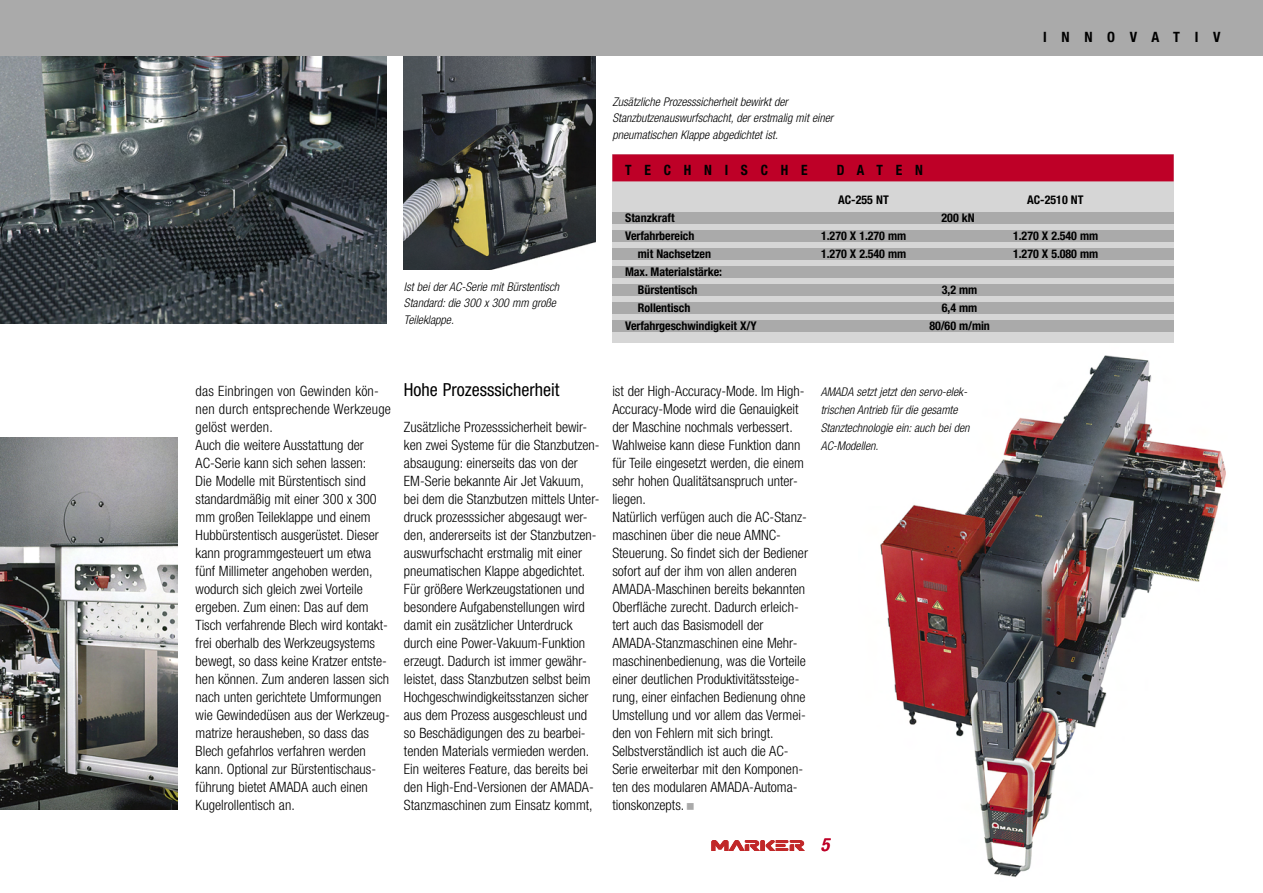
<style>
.page{position:relative;width:1263px;height:893px;background:#fff}
.page>*{position:absolute;margin:0;border:0;box-sizing:border-box;transform-origin:0 0}
.t1{font:condensed 18px "Helvetica Neue";color:#000}
.t2{font:italic 500 condensed 18px "Helvetica Neue";color:#be0027}
.t3{font:300 condensed 14.25px/18px "Helvetica Neue";color:#000}
.t4{font:700 condensed 14.25px "Helvetica Neue";letter-spacing:.945em;color:#000;scale:.95 1}
.t5{font:700 condensed 14.25px "Helvetica Neue";letter-spacing:1.03em;color:#000}
.t6{font:italic 300 condensed 12px/16.5px "Helvetica Neue";color:#000}
.t7{font:700 condensed 12px/18px "Helvetica Neue";letter-spacing:-.005em;color:#000}
</style>
<div class="page">
<img style="left:0;top:55px;width:387px;height:269px">
<img style="left:404px;top:55px;width:191px;height:215px">
<svg style="left:712px;top:840px;width:92px;height:11px"></svg>
<div style="left:0;top:0;width:1263px;height:55px;background:#aaa"></div>
<img style="left:0;top:438px;width:177px;height:372px">
<img style="left:880px;top:355px;width:346px;height:522px">
<div style="left:612px;top:154px;width:562px;height:189px;background:#d6d6d6"></div>
<div style="left:612px;top:302px;width:562px;height:12px;background:#aaa"></div>
<div style="left:612px;top:320px;width:562px;height:11px;background:#aaa"></div>
<div style="left:612px;top:212px;width:562px;height:12px;background:#aaa"></div>
<div style="left:612px;top:230px;width:562px;height:12px;background:#aaa"></div>
<div style="left:612px;top:248px;width:562px;height:12px;background:#aaa"></div>
<div style="left:612px;top:154px;width:562px;height:27px;background:#be0027"></div>
<div style="left:612px;top:266px;width:562px;height:12px;background:#aaa"></div>
<div style="left:612px;top:284px;width:562px;height:12px;background:#aaa"></div>
<p class="t5" style="left:1043px;top:28px;width:179px">INNOVATIV</p>
<p class="t6" style="left:404px;top:278px;width:157px">Ist bei der AC-Serie mit Bürstentisch<br>Standard: die 300 x 300 mm große<br>Teileklappe.</p>
<p class="t6" style="left:612px;top:93px;width:222px">Zusätzliche Prozesssicherheit bewirkt der<br>Stanzbutzenauswurfschacht, der erstmalig mit einer pneumatischen Klappe abgedichtet ist.</p>
<p class="t4" style="left:625px;top:161px;width:194px">TECHNISCHE</p>
<p class="t4" style="left:837px;top:161px;width:92px">DATEN</p>
<p class="t7" style="left:838px;top:191px;width:52px">AC-255 NT</p>
<p class="t7" style="left:1027px;top:191px;width:58px">AC-2510 NT</p>
<p class="t7" style="left:625px;top:209px;width:51px">Stanzkraft</p>
<p class="t7" style="left:941px;top:209px;width:35px">200 kN</p>
<p class="t7" style="left:625px;top:227px;width:71px">Verfahrbereich</p>
<p class="t7" style="left:821px;top:227px;width:87px">1.270 X 1.270 mm</p>
<p class="t7" style="left:1013px;top:227px;width:87px">1.270 X 2.540 mm</p>
<p class="t7" style="left:638px;top:245px;width:75px">mit Nachsetzen</p>
<p class="t7" style="left:821px;top:245px;width:87px">1.270 X 2.540 mm</p>
<p class="t7" style="left:1013px;top:245px;width:87px">1.270 X 5.080 mm</p>
<p class="t7" style="left:638px;top:263px;width:86px;text-indent:-13px">Max. Materialstärke:<br>Bürstentisch</p>
<p class="t7" style="left:942px;top:281px;width:37px">3,2 mm</p>
<p class="t7" style="left:638px;top:299px;width:54px">Rollentisch</p>
<p class="t7" style="left:942px;top:299px;width:37px">6,4 mm</p>
<p class="t7" style="left:625px;top:317px;width:133px">Verfahrgeschwindigkeit X/Y</p>
<p class="t7" style="left:929px;top:317px;width:62px">80/60 m/min</p>
<p class="t3" style="left:196px;top:382px;width:197px">das Einbringen von Gewinden kön&shy;nen durch entsprechende Werkzeuge gelöst werden.<br>Auch die weitere Ausstattung der AC-Serie kann sich sehen lassen:<br>Die Modelle mit Bürstentisch sind standardmäßig mit einer 300 x 300 mm großen Teileklappe und einem Hubbürstentisch ausgerüstet. Dieser kann programmgesteuert um etwa fünf Millimeter angehoben werden, wodurch sich gleich zwei Vorteile ergeben. Zum einen: Das auf dem Tisch verfahrende Blech wird kontakt&shy;frei oberhalb des Werkzeugsystems bewegt, so dass keine Kratzer entste&shy;hen können. Zum anderen lassen sich nach unten gerichtete Umformungen wie Gewindedüsen aus der Werkzeug&shy;matrize herausheben, so dass das Blech gefahrlos verfahren werden kann. Optional zur Bürstentischaus&shy;führung bietet AMADA auch einen Kugelrollentisch an.</p>
<p class="t1" style="left:404px;top:379px;width:157px">Hohe Prozesssicherheit</p>
<p class="t3" style="left:404px;top:418px;width:197px">Zusätzliche Prozesssicherheit bewir&shy;ken zwei Systeme für die Stanzbutzen&shy;absaugung: einerseits das von der EM-Serie bekannte Air Jet Vakuum, bei dem die Stanzbutzen mittels Unter&shy;druck prozesssicher abgesaugt wer&shy;den, andererseits ist der Stanzbutzen&shy;auswurfschacht erstmalig mit einer pneumatischen Klappe abgedichtet.<br>Für größere Werkzeugstationen und besondere Aufgabenstellungen wird damit ein zusätzlicher Unterdruck durch eine Power-Vakuum-Funktion erzeugt. Dadurch ist immer gewähr&shy;leistet, dass Stanzbutzen selbst beim Hochgeschwindigkeitsstanzen sicher aus dem Prozess ausgeschleust und so Beschädigungen des zu bearbei&shy;tenden Materials vermieden werden.<br>Ein weiteres Feature, das bereits bei den High-End-Versionen der AMADA-Stanzmaschinen zum Einsatz kommt,</p>
<p class="t3" style="left:612px;top:382px;width:197px">ist der High-Accuracy-Mode. Im High-Accuracy-Mode wird die Genauigkeit der Maschine nochmals verbessert.<br>Wahlweise kann diese Funktion dann für Teile eingesetzt werden, die einem sehr hohen Qualitätsanspruch unter&shy;liegen.<br>Natürlich verfügen auch die AC-Stanz&shy;maschinen über die neue AMNC-Steuerung. So findet sich der Bediener sofort auf der ihm von allen anderen AMADA-Maschinen bereits bekannten Oberfläche zurecht. Dadurch erleich&shy;tert auch das Basismodell der AMADA-Stanzmaschinen eine Mehr&shy;maschinenbedienung, was die Vorteile einer deutlichen Produktivitätssteige&shy;rung, einer einfachen Bedienung ohne Umstellung und vor allem das Vermei&shy;den von Fehlern mit sich bringt.<br>Selbstverständlich ist auch die AC-Serie erweiterbar mit den Komponen&shy;ten des modularen AMADA-Automa&shy;tionskonzepts.</p>
<p class="t6" style="left:821px;top:383px;width:150px;line-height:18px">AMADA setzt jetzt den servo-elek&shy;trischen Antrieb für die gesamte<br>Stanztechnologie ein: auch bei den<br>AC-Modellen.</p>
<p class="t2" style="left:821px;top:834px;width:10px">5</p>
</div>
